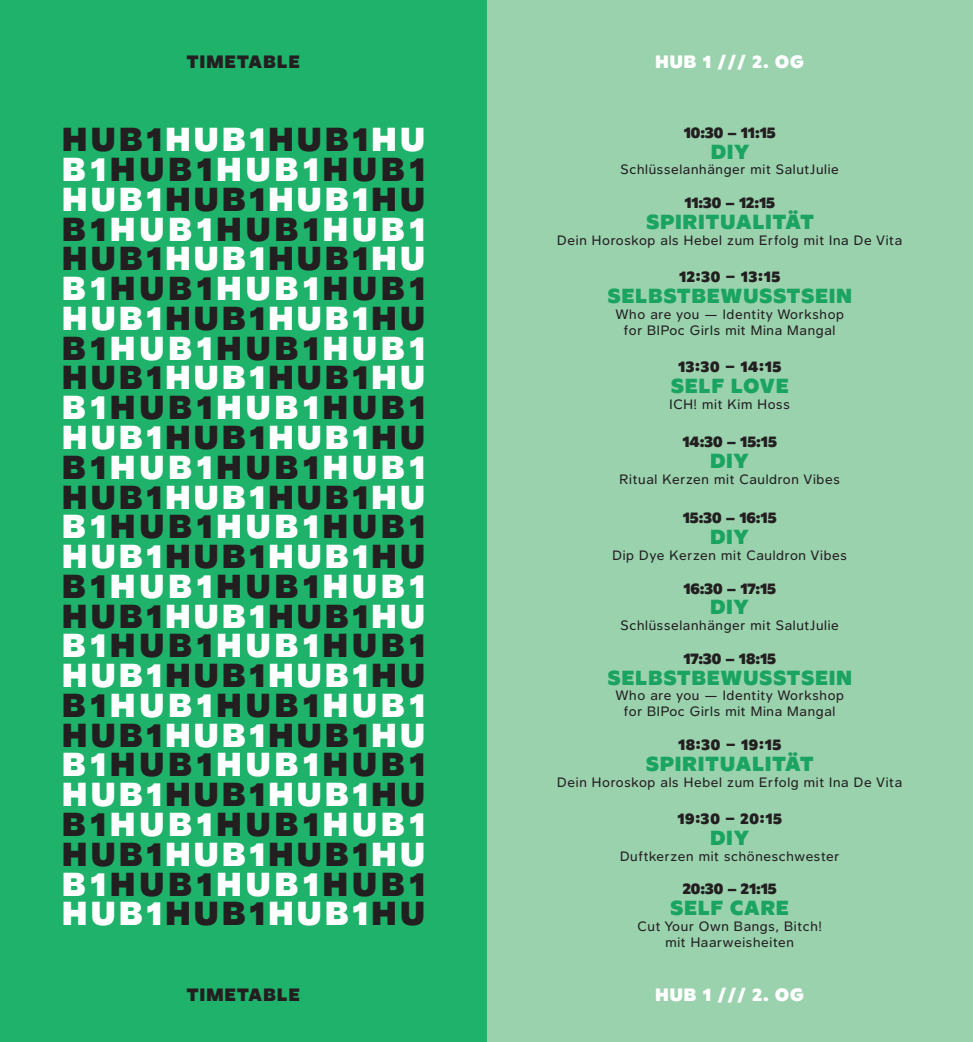
<style>
.page{position:relative;width:973px;height:1042px;background:#fff}
.page>*{position:absolute;margin:0;border:0;box-sizing:border-box;transform-origin:0 0}
.t1{font:32.55px/29.8px "Gaba Super";letter-spacing:.12em;color:#231f20;text-align:justify}
.t2{font:19.95px "Gaba Super";letter-spacing:.06em;color:#1aa361}
.t3{font:17.5px "Gaba Super";letter-spacing:.05em;color:#fff}
.t4{font:17.5px "Gaba Super";letter-spacing:.075em;color:#231f20}
.t5{font:15.05px "Gaba Super";color:#231f20}
.t6{font:13.3px/15.8px "Gaba";letter-spacing:.05em;color:#231f20;text-align:center}
.s1{color:#fff}
</style>
<div class="page">
<div style="left:486px;top:0;width:486px;height:1042px;background:#9ad2ae"></div>
<div style="left:0;top:0;width:486px;height:1042px;background:#1eb26a"></div>
<h3 class="t4" style="left:187px;top:47px;width:115px">TIMETABLE</h3>
<h3 class="t3" style="left:655px;top:47px;width:150px">HUB 1 /// 2. OG</h3>
<p class="t1" style="left:63px;top:122px;width:363px">HUB1<span class="s1">HUB1</span>HUB1<span class="s1">HU B1</span>HUB1<span class="s1">HUB1</span>HUB1<br><span class="s1">HUB1</span>HUB1<span class="s1">HUB1</span>HU B1<span class="s1">HUB1</span>HUB1<span class="s1">HUB1<br></span>HUB1<span class="s1">HUB1</span>HUB1<span class="s1">HU B1</span>HUB1<span class="s1">HUB1</span>HUB1<br><span class="s1">HUB1</span>HUB1<span class="s1">HUB1</span>HU B1<span class="s1">HUB1</span>HUB1<span class="s1">HUB1<br></span>HUB1<span class="s1">HUB1</span>HUB1<span class="s1">HU B1</span>HUB1<span class="s1">HUB1</span>HUB1<br><span class="s1">HUB1</span>HUB1<span class="s1">HUB1</span>HU B1<span class="s1">HUB1</span>HUB1<span class="s1">HUB1<br></span>HUB1<span class="s1">HUB1</span>HUB1<span class="s1">HU B1</span>HUB1<span class="s1">HUB1</span>HUB1<br><span class="s1">HUB1</span>HUB1<span class="s1">HUB1</span>HU B1<span class="s1">HUB1</span>HUB1<span class="s1">HUB1<br></span>HUB1<span class="s1">HUB1</span>HUB1<span class="s1">HU B1</span>HUB1<span class="s1">HUB1</span>HUB1<br><span class="s1">HUB1</span>HUB1<span class="s1">HUB1</span>HU B1<span class="s1">HUB1</span>HUB1<span class="s1">HUB1<br></span>HUB1<span class="s1">HUB1</span>HUB1<span class="s1">HU B1</span>HUB1<span class="s1">HUB1</span>HUB1<br><span class="s1">HUB1</span>HUB1<span class="s1">HUB1</span>HU B1<span class="s1">HUB1</span>HUB1<span class="s1">HUB1<br></span>HUB1<span class="s1">HUB1</span>HUB1<span class="s1">HU B1</span>HUB1<span class="s1">HUB1</span>HUB1<br><span class="s1">HUB1</span>HUB1<span class="s1">HUB1</span>HU</p>
<p class="t5" style="left:683px;top:120px;width:93px">10:30 – 11:15</p>
<h2 class="t2" style="left:710px;top:135px;width:40px">DIY</h2>
<p class="t6" style="left:620px;top:160px;width:220px">Schlüsselanhänger mit SalutJulie</p>
<p class="t5" style="left:684px;top:191px;width:92px">11:30 – 12:15</p>
<h2 class="t2" style="left:646px;top:205px;width:169px">SPIRITUALITÄT</h2>
<p class="t6" style="left:557px;top:231px;width:346px">Dein Horoskop als Hebel zum Erfolg mit Ina De Vita</p>
<p class="t5" style="left:679px;top:264px;width:103px">12:30 – 13:15</p>
<h2 class="t2" style="left:607px;top:279px;width:246px">SELBSTBEWUSSTSEIN</h2>
<p class="t6" style="left:615px;top:305px;width:230px">Who are you — Identity Workshop for BIPoc Girls mit Mina Mangal</p>
<p class="t5" style="left:678px;top:354px;width:105px">13:30 – 14:15</p>
<h2 class="t2" style="left:671px;top:369px;width:119px">SELF LOVE</h2>
<p class="t6" style="left:669px;top:395px;width:122px">ICH! mit Kim Hoss</p>
<p class="t5" style="left:682px;top:429px;width:96px">14:30 – 15:15</p>
<h2 class="t2" style="left:710px;top:444px;width:40px">DIY</h2>
<p class="t6" style="left:619px;top:470px;width:222px">Ritual Kerzen mit Cauldron Vibes</p>
<p class="t5" style="left:682px;top:505px;width:95px">15:30 – 16:15</p>
<h2 class="t2" style="left:710px;top:520px;width:40px">DIY</h2>
<p class="t6" style="left:612px;top:546px;width:236px">Dip Dye Kerzen mit Cauldron Vibes</p>
<p class="t5" style="left:683px;top:576px;width:94px">16:30 – 17:15</p>
<h2 class="t2" style="left:710px;top:590px;width:40px">DIY</h2>
<p class="t6" style="left:620px;top:616px;width:220px">Schlüsselanhänger mit SalutJulie</p>
<p class="t5" style="left:683px;top:646px;width:94px">17:30 – 18:15</p>
<h2 class="t2" style="left:607px;top:661px;width:246px">SELBSTBEWUSSTSEIN</h2>
<p class="t6" style="left:615px;top:686px;width:230px">Who are you — Identity Workshop for BIPoc Girls mit Mina Mangal</p>
<p class="t5" style="left:678px;top:732px;width:105px">18:30 – 19:15</p>
<h2 class="t2" style="left:646px;top:747px;width:169px">SPIRITUALITÄT</h2>
<p class="t6" style="left:557px;top:773px;width:346px">Dein Horoskop als Hebel zum Erfolg mit Ina De Vita</p>
<p class="t5" style="left:677px;top:806px;width:106px">19:30 – 20:15</p>
<h2 class="t2" style="left:710px;top:821px;width:40px">DIY</h2>
<p class="t6" style="left:620px;top:846px;width:221px">Duftkerzen mit schöneschwester</p>
<p class="t5" style="left:682px;top:876px;width:96px">20:30 – 21:15</p>
<h2 class="t2" style="left:670px;top:891px;width:120px">SELF CARE</h2>
<p class="t6" style="left:637px;top:917px;width:186px">Cut Your Own Bangs, Bitch! mit Haarweisheiten</p>
<h3 class="t4" style="left:187px;top:980px;width:115px">TIMETABLE</h3>
<h3 class="t3" style="left:655px;top:980px;width:150px">HUB 1 /// 2. OG</h3>
</div>
